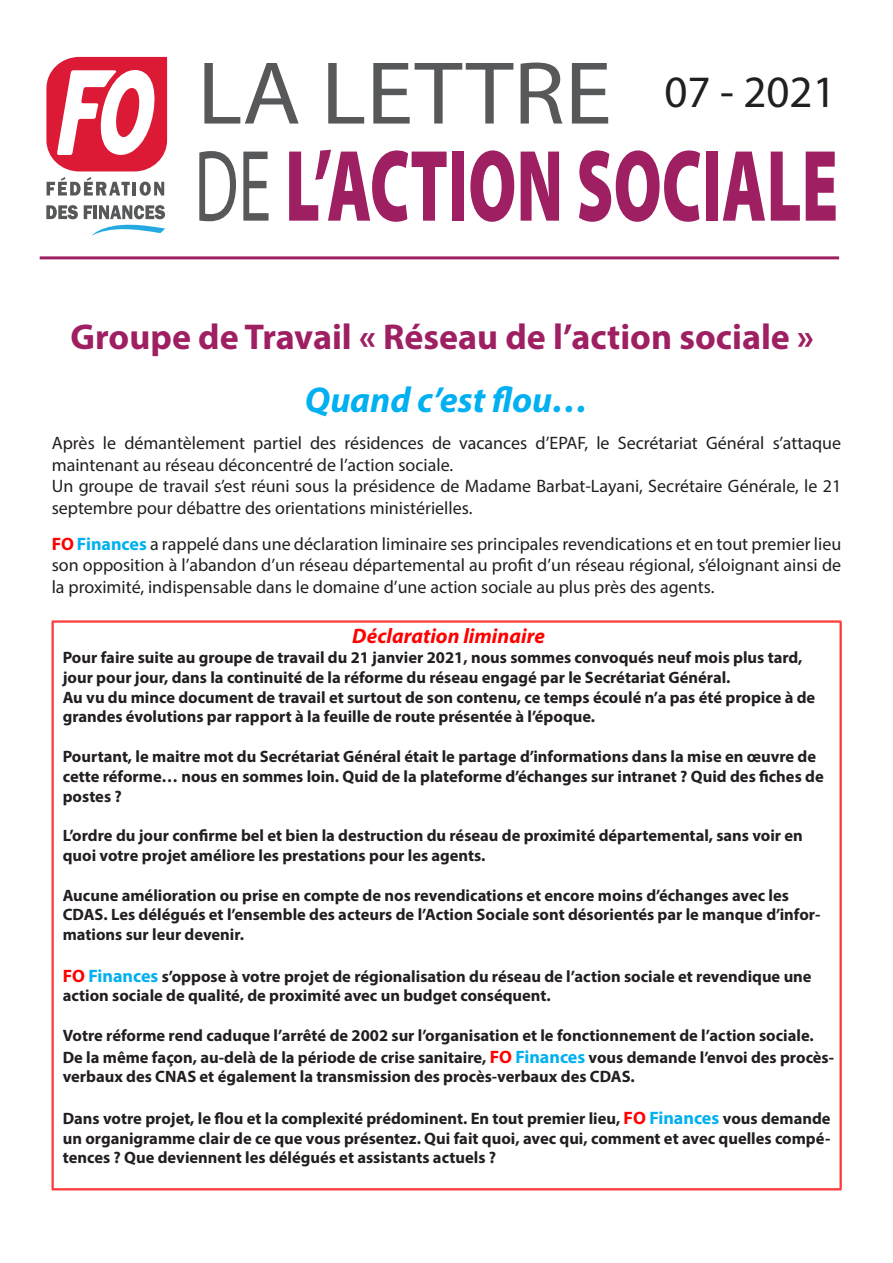
<style>
.page{position:relative;width:893px;height:1263px;background:#fff}
.page>*{position:absolute;margin:0;border:0;box-sizing:border-box;transform-origin:0 0}
.t1{font:45px "Myriad Pro";color:#231f20}
.t2{font:700 36px "Myriad Pro";color:#9e1f62}
.t3{font:italic 700 36px "Myriad Pro";color:#00b0f0}
.t4{font:italic 700 21px "Myriad Pro";color:#f00}
.Sans_interligne{font:18px/21.6px "Myriad Pro";color:#231f20}
.t5{font:700 16.5px/19.8px "Myriad Pro";color:#231f20}
.s1{font-weight:700;color:#f00}
.s2{font-weight:700;color:#00b0f0}
.s3{font-size:18px;color:#f00}
.s4{font-size:18px;color:#00b0f0}
</style>
<div class="page">
<svg style="left:204px;top:63px;width:95px;height:61px"></svg>
<svg style="left:328px;top:63px;width:36px;height:61px"></svg>
<svg style="left:373px;top:63px;width:140px;height:61px"></svg>
<svg style="left:521px;top:63px;width:41px;height:61px"></svg>
<svg style="left:572px;top:63px;width:36px;height:61px"></svg>
<svg style="left:199px;top:151px;width:37px;height:70px"></svg>
<svg style="left:243px;top:152px;width:26px;height:69px"></svg>
<svg style="left:289px;top:150px;width:158px;height:72px"></svg>
<div style="left:452px;top:152px;width:12px;height:69px;background:#9e1f62"></div>
<svg style="left:470px;top:150px;width:44px;height:72px"></svg>
<svg style="left:521px;top:152px;width:38px;height:69px"></svg>
<svg style="left:579px;top:150px;width:121px;height:72px"></svg>
<div style="left:706px;top:152px;width:12px;height:69px;background:#9e1f62"></div>
<svg style="left:723px;top:152px;width:42px;height:69px"></svg>
<svg style="left:771px;top:152px;width:29px;height:69px"></svg>
<svg style="left:806px;top:152px;width:30px;height:69px"></svg>
<hr style="left:40px;top:256px;width:799px;height:3px;background:#9e1f62">
<svg style="left:46px;top:57px;width:121px;height:114px"></svg>
<svg style="left:47px;top:177px;width:83px;height:19px"></svg>
<hr style="left:133px;top:182px;width:3px;height:14px;background:#57585a">
<svg style="left:140px;top:182px;width:24px;height:14px"></svg>
<svg style="left:46px;top:205px;width:32px;height:14px"></svg>
<svg style="left:84px;top:205px;width:82px;height:31px"></svg>
<hr style="left:52px;top:621px;width:789px;height:1px;background:#f00">
<hr style="left:53px;top:622px;width:787px;height:1px;background:#f00">
<hr style="left:52px;top:621px;width:1px;height:569px;background:#f00">
<hr style="left:53px;top:622px;width:1px;height:566px;background:#f00">
<hr style="left:840px;top:622px;width:1px;height:566px;background:#f00">
<hr style="left:841px;top:621px;width:1px;height:569px;background:#f00">
<hr style="left:53px;top:1188px;width:787px;height:1px;background:#f00">
<hr style="left:52px;top:1189px;width:789px;height:1px;background:#f00">
<p class="t1" style="left:664px;top:64px;width:173px">07 - 2021</p>
<p class="t2" style="left:71px;top:313px;width:745px">Groupe de Travail « Réseau de l’action sociale »</p>
<p class="t3" style="left:305px;top:376px;width:285px">Quand c’est flou…</p>
<p class="Sans_interligne" style="left:52px;top:432px;width:791px">Après le démantèlement partiel des résidences de vacances d’EPAF, le Secrétariat Général s’attaque maintenant au réseau déconcentré de l’action sociale.</p>
<p class="Sans_interligne" style="left:52px;top:475px;width:791px">Un groupe de travail s’est réuni sous la présidence de Madame Barbat-Layani, Secrétaire Générale, le 21 septembre pour débattre des orientations ministérielles.</p>
<p class="Sans_interligne" style="left:52px;top:533px;width:791px;text-align:justify"><span class="s1">FO</span> <span class="s2">Finances</span> a rappelé dans une déclaration liminaire ses principales revendications et en tout premier lieu son opposition à l’abandon d’un réseau départemental au profit d’un réseau régional, s’éloignant ainsi de la proximité, indispensable dans le domaine d’une action sociale au plus près des agents.</p>
<p class="t4" style="left:352px;top:622px;width:194px">Déclaration liminaire</p>
<p class="t5" style="left:63px;top:647px;width:741px">Pour faire suite au groupe de travail du 21 janvier 2021, nous sommes convoqués neuf mois plus tard, jour pour jour, dans la continuité de la réforme du réseau engagé par le Secrétariat Général.</p>
<p class="t5" style="left:63px;top:686px;width:754px">Au vu du mince document de travail et surtout de son contenu, ce temps écoulé n’a pas été propice à de grandes évolutions par rapport à la feuille de route présentée à l’époque.</p>
<p class="t5" style="left:63px;top:746px;width:762px">Pourtant, le maitre mot du Secrétariat Général était le partage d’informations dans la mise en œuvre de cette réforme… nous en sommes loin. Quid de la plateforme d’échanges sur intranet ? Quid des fiches de postes ?</p>
<p class="t5" style="left:63px;top:825px;width:742px">L’ordre du jour confirme bel et bien la destruction du réseau de proximité départemental, sans voir en quoi votre projet améliore les prestations pour les agents.</p>
<p class="t5" style="left:63px;top:884px;width:759px">Aucune amélioration ou prise en compte de nos revendications et encore moins d’échanges avec les<br>CDAS. Les délégués et l’ensemble des acteurs de l’Action Sociale sont désorientés par le manque d’infor&shy;mations sur leur devenir.</p>
<p class="t5" style="left:63px;top:965px;width:750px"><span class="s3">FO</span> <span class="s4">Finances</span> s’oppose à votre projet de régionalisation du réseau de l’action sociale et revendique une action sociale de qualité, de proximité avec un budget conséquent.</p>
<p class="t5" style="left:63px;top:1025px;width:753px">Votre réforme rend caduque l’arrêté de 2002 sur l’organisation et le fonctionnement de l’action sociale.</p>
<p class="t5" style="left:63px;top:1046px;width:773px">De la même façon, au-delà de la période de crise sanitaire, <span class="s3">FO</span> <span class="s4">Finances</span> vous demande l’envoi des procès&shy;verbaux des CNAS et également la transmission des procès-verbaux des CDAS.</p>
<p class="t5" style="left:63px;top:1108px;width:769px;text-align:justify">Dans votre projet, le flou et la complexité prédominent. En tout premier lieu, <span class="s3">FO</span> <span class="s4">Finances</span> vous demande un organigramme clair de ce que vous présentez. Qui fait quoi, avec qui, comment et avec quelles compé&shy;tences ? Que deviennent les délégués et assistants actuels ?</p>
</div>
